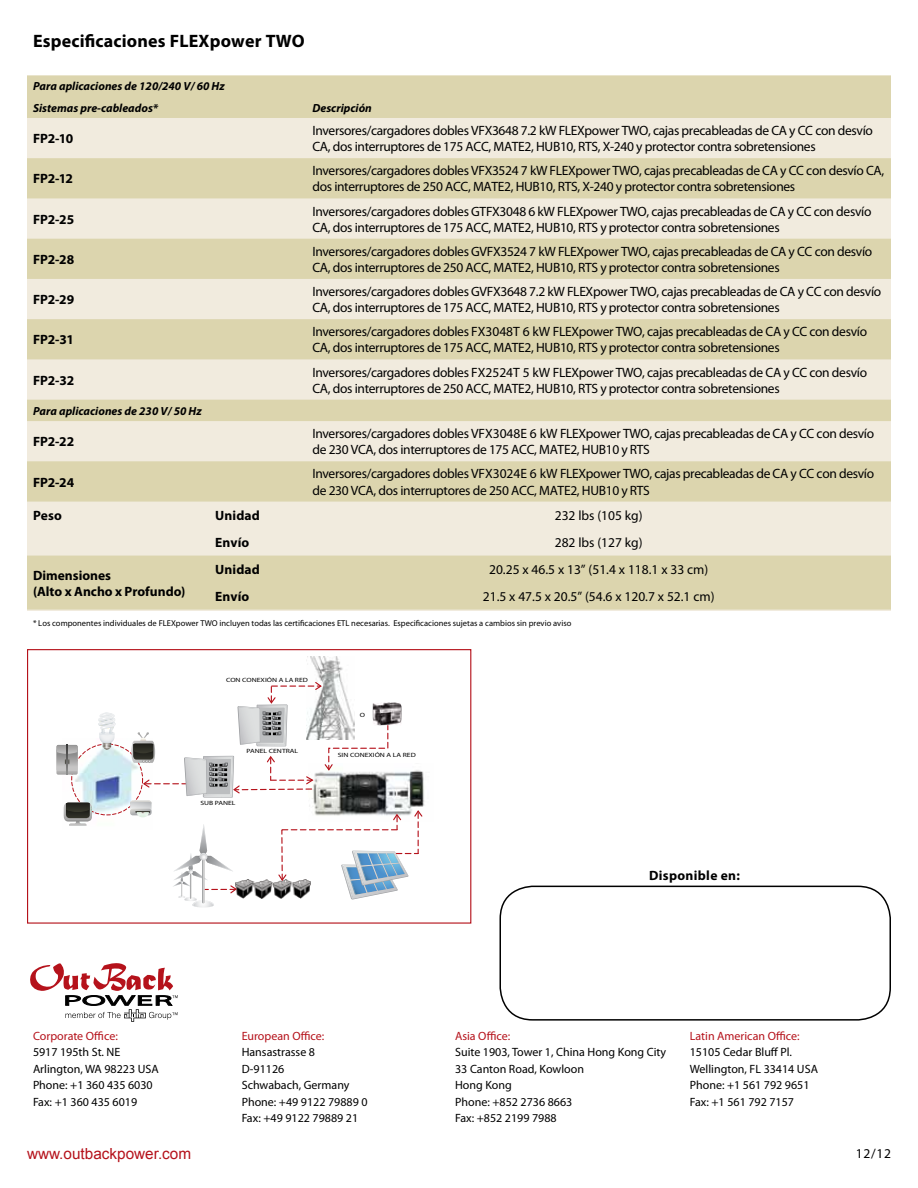
<style>
.page{position:relative;width:918px;height:1188px;background:#fff}
.page>*{position:absolute;margin:0;border:0;box-sizing:border-box;transform-origin:0 0}
.t1{font:700 18px "Myriad Pro";letter-spacing:.01em;color:#000}
.t2{font:15.3px "Arial";color:#b5121b}
.t3{font:13.5px/16.2px "Myriad Pro";letter-spacing:-.025em;color:#000}
.t4{font:700 13.5px/16.2px "Myriad Pro";color:#000}
.t5{font:13.5px "Myriad Pro";color:#000}
.t6{font:700 13.5px "Myriad Pro";letter-spacing:.025em;color:#000}
.t7{font:12px/16.5px "Myriad Pro";color:#000}
.t8{font:12px "Myriad Pro";color:#b5121b}
.t9{font:italic 700 11.85px/21.3px "Myriad Pro";color:#000}
.t10{font:8.55px "Myriad Pro";color:#000}
.t11{font:6.15px "Myriad Pro";color:#000;scale:1.25 1}
</style>
<div class="page">
<div style="left:500px;top:886px;width:391px;height:135px;border:2px solid #000;border-radius:32px"></div>
<img style="left:423px;top:772px;width:2px;height:34px">
<img style="left:63px;top:744px;width:67px;height:82px">
<img style="left:306px;top:656px;width:37px;height:25px">
<svg style="left:56px;top:745px;width:22px;height:30px"></svg>
<svg style="left:64px;top:803px;width:28px;height:22px"></svg>
<svg style="left:98px;top:712px;width:18px;height:38px"></svg>
<div style="left:27px;top:649px;width:444px;height:275px;border:1px solid #b5121b"></div>
<svg style="left:130px;top:681px;width:293px;height:226px"></svg>
<svg style="left:30px;top:963px;width:148px;height:59px"></svg>
<svg style="left:27px;top:75px;width:864px;height:123px;background:#e2dcbd"></svg>
<svg style="left:27px;top:239px;width:864px;height:371px;background:#e5dfc4"></svg>
<h1 class="t1" style="left:33px;top:29px;width:273px">Especificaciones FLEXpower TWO</h1>
<p class="t9" style="left:33px;top:75px;width:193px">Para aplicaciones de 120/240 V/ 60 Hz<br>Sistemas pre-cableados*</p>
<p class="t9" style="left:312px;top:97px;width:61px">Descripción</p>
<p class="t4" style="left:33px;top:130px;width:42px">FP2-10</p>
<p class="t3" style="left:312px;top:122px;width:562px">Inversores/cargadores dobles VFX3648 7.2 kW FLEXpower TWO, cajas precableadas de CA y CC con desvío<br>CA, dos interruptores de 175 ACC, MATE2, HUB10, RTS, X-240 y protector contra sobretensiones</p>
<p class="t4" style="left:33px;top:170px;width:42px">FP2-12</p>
<p class="t3" style="left:312px;top:162px;width:573px">Inversores/cargadores dobles VFX3524 7 kW FLEXpower TWO, cajas precableadas de CA y CC con desvío CA, dos interruptores de 250 ACC, MATE2, HUB10, RTS, X-240 y protector contra sobretensiones</p>
<p class="t4" style="left:33px;top:211px;width:43px">FP2-25</p>
<p class="t3" style="left:312px;top:203px;width:560px">Inversores/cargadores dobles GTFX3048 6 kW FLEXpower TWO, cajas precableadas de CA y CC con desvío<br>CA, dos interruptores de 175 ACC, MATE2, HUB10, RTS y protector contra sobretensiones</p>
<p class="t4" style="left:33px;top:251px;width:43px">FP2-28</p>
<p class="t3" style="left:312px;top:243px;width:561px">Inversores/cargadores dobles GVFX3524 7 kW FLEXpower TWO, cajas precableadas de CA y CC con desvío<br>CA, dos interruptores de 250 ACC, MATE2, HUB10, RTS y protector contra sobretensiones</p>
<p class="t4" style="left:33px;top:291px;width:43px">FP2-29</p>
<p class="t3" style="left:312px;top:283px;width:570px">Inversores/cargadores dobles GVFX3648 7.2 kW FLEXpower TWO, cajas precableadas de CA y CC con desvío<br>CA, dos interruptores de 175 ACC, MATE2, HUB10, RTS y protector contra sobretensiones</p>
<p class="t4" style="left:33px;top:331px;width:42px">FP2-31</p>
<p class="t3" style="left:312px;top:323px;width:556px">Inversores/cargadores dobles FX3048T 6 kW FLEXpower TWO, cajas precableadas de CA y CC con desvío<br>CA, dos interruptores de 175 ACC, MATE2, HUB10, RTS y protector contra sobretensiones</p>
<p class="t4" style="left:33px;top:372px;width:43px">FP2-32</p>
<p class="t3" style="left:312px;top:364px;width:556px">Inversores/cargadores dobles FX2524T 5 kW FLEXpower TWO, cajas precableadas de CA y CC con desvío<br>CA, dos interruptores de 250 ACC, MATE2, HUB10, RTS y protector contra sobretensiones</p>
<p class="t9" style="left:33px;top:400px;width:170px">Para aplicaciones de 230 V/ 50 Hz</p>
<p class="t4" style="left:33px;top:433px;width:43px">FP2-22</p>
<p class="t3" style="left:312px;top:425px;width:563px">Inversores/cargadores dobles VFX3048E 6 kW FLEXpower TWO, cajas precableadas de CA y CC con desvío de 230 VCA, dos interruptores de 175 ACC, MATE2, HUB10 y RTS</p>
<p class="t4" style="left:33px;top:473px;width:43px">FP2-24</p>
<p class="t3" style="left:312px;top:466px;width:563px">Inversores/cargadores dobles VFX3024E 6 kW FLEXpower TWO, cajas precableadas de CA y CC con desvío de 230 VCA, dos interruptores de 250 ACC, MATE2, HUB10 y RTS</p>
<p class="t4" style="left:33px;top:507px;width:30px">Peso</p>
<p class="t4" style="left:215px;top:507px;width:46px">Unidad</p>
<p class="t5" style="left:555px;top:507px;width:89px">232 lbs (105 kg)</p>
<p class="t4" style="left:215px;top:534px;width:36px">Envío</p>
<p class="t5" style="left:555px;top:534px;width:89px">282 lbs (127 kg)</p>
<p class="t4" style="left:33px;top:566px;width:154px">Dimensiones<br>(Alto x Ancho x Profundo)</p>
<p class="t4" style="left:215px;top:561px;width:46px">Unidad</p>
<p class="t5" style="left:489px;top:561px;width:221px">20.25 x 46.5 x 13” (51.4 x 118.1 x 33 cm)</p>
<p class="t4" style="left:215px;top:588px;width:36px">Envío</p>
<p class="t5" style="left:483px;top:588px;width:233px">21.5 x 47.5 x 20.5” (54.6 x 120.7 x 52.1 cm)</p>
<p class="t10" style="left:33px;top:618px;width:540px">* Los componentes individuales de FLEXpower TWO incluyen todas las certificaciones ETL necesarias. Especificaciones sujetas a cambios sin previo aviso</p>
<p class="t11" style="left:226px;top:676px;width:67px">CON CONEXIÓN A LA RED</p>
<p class="t11" style="left:247px;top:748px;width:43px">PANEL CENTRAL</p>
<p class="t11" style="left:200px;top:800px;width:29px">SUB PANEL</p>
<p class="t11" style="left:360px;top:711px;width:6px">O</p>
<p class="t11" style="left:338px;top:751px;width:64px">SIN CONEXIÓN A LA RED</p>
<p class="t6" style="left:649px;top:867px;width:93px">Disponible en:</p>
<p class="t8" style="left:33px;top:1028px;width:86px">Corporate Office:</p>
<p class="t7" style="left:33px;top:1044px;width:127px">5917 195th St. NE<br>Arlington, WA 98223 USA<br>Phone: +1 360 435 6030<br>Fax: +1 360 435 6019</p>
<p class="t8" style="left:242px;top:1028px;width:84px">European Office:</p>
<p class="t7" style="left:242px;top:1044px;width:127px">Hansastrasse 8<br>D-91126<br>Schwabach, Germany<br>Phone: +49 9122 79889 0<br>Fax: +49 9122 79889 21</p>
<p class="t8" style="left:455px;top:1028px;width:57px">Asia Office:</p>
<p class="t7" style="left:455px;top:1044px;width:213px">Suite 1903, Tower 1, China Hong Kong City<br>33 Canton Road, Kowloon<br>Hong Kong<br>Phone: +852 2736 8663<br>Fax: +852 2199 7988</p>
<p class="t8" style="left:690px;top:1028px;width:111px">Latin American Office:</p>
<p class="t7" style="left:690px;top:1044px;width:130px">15105 Cedar Bluff Pl.<br>Wellington, FL 33414 USA<br>Phone: +1 561 792 9651<br>Fax: +1 561 792 7157</p>
<p class="t2" style="left:27px;top:1144px;width:166px">www.outbackpower.com</p>
<p class="t3" style="left:856px;top:1145px;width:37px">12/12</p>
</div>
